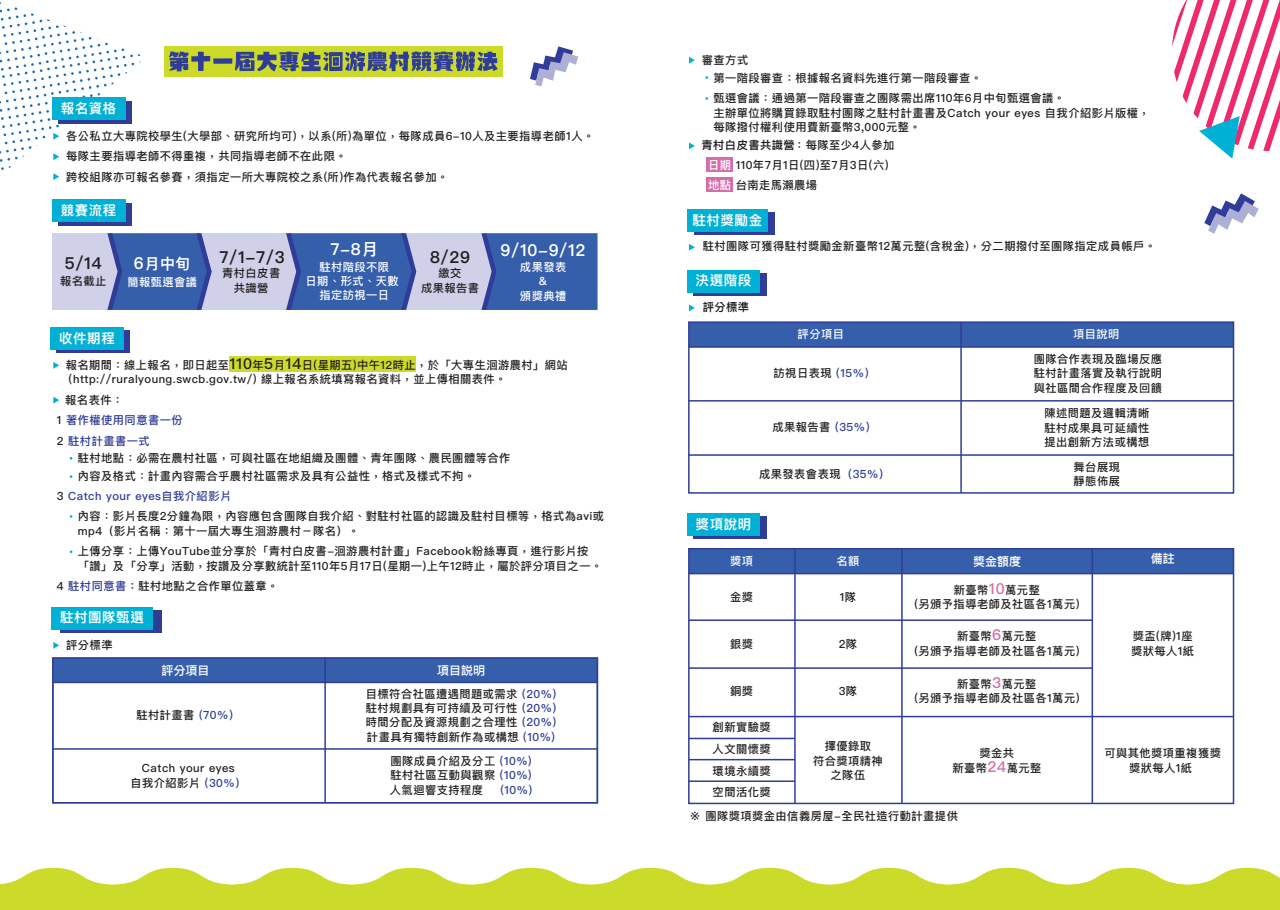
<style>
.page{position:relative;width:1280px;height:910px;background:#fff}
.page>*{position:absolute;margin:0;border:0;box-sizing:border-box;transform-origin:0 0}
.t1{font:600 16.5px "Ping Fang TC";color:#231f20}
.t2{font:600 16.5px "Ping Fang TC";color:#fff}
.t3{font:600 15px "Ping Fang TC";color:#fff}
.t4{font:600 13.5px "Ping Fang TC";letter-spacing:.04em;color:#fff}
.t5{font:12px "DF Li Hei W5 WIN BF";color:#fff}
.t6{font:500 11.25px/14.4px "Ping Fang TC";letter-spacing:.04em;color:#231f20}
.t7{font:500 11.25px/14.4px "Ping Fang TC";letter-spacing:.04em;color:#fff;text-align:center}
.t8{font:500 11.25px/20.4px "Ping Fang TC";letter-spacing:.04em;color:#303d98}
.t9{font:600 11.25px "Ping Fang TC";color:#231f20}
.s1{font-size:16.5px}
.s2{font-size:15px}
.s3{color:#231f20}
.s4{color:#303d98}
.s5{font-weight:600}
.s6{color:#fff}
.s7{font-size:15px;color:#d66caa}
</style>
<div class="page">
<div style="left:53px;top:658px;width:544px;height:24px;background:#355eab"></div>
<div style="left:689px;top:322px;width:544px;height:24px;background:#355eab"></div>
<div style="left:689px;top:549px;width:544px;height:25px;background:#355eab"></div>
<div style="left:694px;top:213px;width:80px;height:22px;background:#303d98"></div>
<div style="left:687px;top:209px;width:81px;height:23px;background:#00b0d5"></div>
<div style="left:693px;top:273px;width:74px;height:23px;background:linear-gradient(to right,#303d98,#303d98)"></div>
<div style="left:687px;top:270px;width:73px;height:22px;background:#00b0d5"></div>
<div style="left:58px;top:203px;width:73px;height:22px;background:#303d98"></div>
<div style="left:52px;top:200px;width:73px;height:22px;background:#00b0d5"></div>
<div style="left:57px;top:331px;width:73px;height:22px;background:#303d98"></div>
<div style="left:51px;top:327px;width:73px;height:23px;background:#00b0d5"></div>
<div style="left:52px;top:233px;width:545px;height:77px;background:#d0d0e8"></div>
<svg style="left:530px;top:46px;width:48px;height:40px"></svg>
<svg style="left:1204px;top:193px;width:55px;height:41px"></svg>
<svg style="left:1172px;top:0;width:108px;height:159px"></svg>
<div style="left:164px;top:46px;width:338px;height:31px;background:#ccdb29"></div>
<div style="left:230px;top:356px;width:186px;height:16px;background:#ccdb29"></div>
<svg style="left:0;top:868px;width:1280px;height:42px;fill:#ccdb29"></svg>
<div style="left:60px;top:610px;width:101px;height:22px;background:linear-gradient(to right,#303d98,#303d98)"></div>
<div style="left:51px;top:607px;width:102px;height:22px;background:#00b0d5"></div>
<div style="left:52px;top:657px;width:546px;height:146px;border:2px solid #303d98"></div>
<div style="left:693px;top:516px;width:74px;height:23px;background:linear-gradient(to right,#303d98,#303d98)"></div>
<div style="left:687px;top:513px;width:73px;height:22px;background:#00b0d5"></div>
<div style="left:688px;top:321px;width:546px;height:173px;border:2px solid #303d98"></div>
<svg style="left:107px;top:233px;width:105px;height:77px;background:#4567af"></svg>
<svg style="left:286px;top:233px;width:130px;height:77px;background:#4164ae"></svg>
<svg style="left:481px;top:233px;width:116px;height:77px;background:#3d62ad"></svg>
<svg style="left:169px;top:51px;width:329px;height:20px"></svg>
<hr style="left:53px;top:748px;width:544px;height:2px;background:#303d98">
<hr style="left:53px;top:682px;width:544px;height:1px;background:#303d98">
<hr style="left:324px;top:657px;width:2px;height:146px;background:#303d98">
<hr style="left:689px;top:346px;width:544px;height:2px;background:#303d98">
<hr style="left:689px;top:400px;width:544px;height:2px;background:#303d98">
<hr style="left:689px;top:454px;width:544px;height:2px;background:#303d98">
<hr style="left:960px;top:322px;width:2px;height:171px;background:#303d98">
<div style="left:688px;top:548px;width:546px;height:256px;border:2px solid #303d98"></div>
<hr style="left:689px;top:573px;width:544px;height:1px;background:#303d98">
<hr style="left:689px;top:619px;width:403px;height:2px;background:#303d98">
<hr style="left:689px;top:667px;width:403px;height:2px;background:#303d98">
<hr style="left:689px;top:716px;width:544px;height:1px;background:#303d98">
<hr style="left:689px;top:738px;width:106px;height:1px;background:#303d98">
<hr style="left:689px;top:759px;width:106px;height:1px;background:#303d98">
<hr style="left:689px;top:780px;width:106px;height:2px;background:#303d98">
<hr style="left:901px;top:548px;width:2px;height:255px;background:#303d98">
<hr style="left:1091px;top:548px;width:2px;height:255px;background:#303d98">
<hr style="left:794px;top:548px;width:2px;height:255px;background:#303d98">
<svg style="left:53px;top:397px;width:6px;height:7px"></svg>
<svg style="left:53px;top:642px;width:6px;height:7px"></svg>
<svg style="left:53px;top:362px;width:6px;height:7px"></svg>
<svg style="left:0;top:2px;width:141px;height:178px"></svg>
<svg style="left:689px;top:244px;width:6px;height:7px"></svg>
<svg style="left:689px;top:57px;width:6px;height:7px"></svg>
<svg style="left:689px;top:142px;width:6px;height:7px"></svg>
<svg style="left:689px;top:304px;width:6px;height:7px"></svg>
<div style="left:707px;top:157px;width:26px;height:15px;background:#d66caa"></div>
<div style="left:707px;top:178px;width:26px;height:14px;background:#d66caa"></div>
<p class="t4" style="left:61px;top:100px;width:57px">報名資格</p>
<p class="t6" style="left:66px;top:126px;width:529px;line-height:20.4px">各公私立大專院校學生(大學部、研究所均可)，以系(所)為單位，每隊成員6-10人及主要指導老師1人。每隊主要指導老師不得重複，共同指導老師不在此限。<br>跨校組隊亦可報名參賽，須指定一所大專院校之系(所)作為代表報名參加。</p>
<p class="t4" style="left:61px;top:202px;width:57px">競賽流程</p>
<h1 class="t1" style="left:65px;top:253px;width:38px">5/14</h1>
<p class="t6" style="left:60px;top:274px;width:48px">報名截止</p>
<h2 class="t3" style="left:134px;top:255px;width:58px"><span class="s1">6</span>月中旬</h2>
<p class="t7" style="left:127px;top:274px;width:71px">簡報甄選會議</p>
<p class="t4" style="left:59px;top:330px;width:57px">收件期程</p>
<h1 class="t1" style="left:219px;top:247px;width:67px">7/1-7/3</h1>
<p class="t6" style="left:222px;top:266px;width:60px;text-align:center">青村白皮書共識營</p>
<h1 class="t2" style="left:330px;top:239px;width:49px">7-8月</h1>
<p class="t7" style="left:306px;top:259px;width:95px">駐村階段不限<br>日期、形式、天數指定訪視一日</p>
<h1 class="t1" style="left:430px;top:247px;width:41px">8/29</h1>
<p class="t6" style="left:421px;top:266px;width:60px;text-align:center">繳交<br>成果報告書</p>
<h1 class="t2" style="left:501px;top:240px;width:86px">9/10-9/12</h1>
<p class="t7" style="left:520px;top:259px;width:48px">成果發表&amp;<br>頒獎典禮</p>
<p class="t6" style="left:62px;top:357px;width:508px;text-indent:4px">報名期間：線上報名，即日起至<span class="s2">110</span>年<span class="s2">5</span>月<span class="s2">14</span>日(星期五)中午12時止，於「大專生洄游農村」網站（http://ruralyoung.swcb.gov.tw/) 線上報名系統填寫報名資料，並上傳相關表件。</p>
<p class="t8" style="left:57px;top:390px;width:127px;text-indent:8px"><span class="s3">報名表件：<br>1</span> 著作權使用同意書一份<br><span class="s3">2</span> 駐村計畫書一式</p>
<p class="t6" style="left:78px;top:449px;width:434px;line-height:17.4px">駐村地點：必需在農村社區，可與社區在地組織及團體、青年團隊、農民團體等合作內容及格式：計畫內容需合乎農村社區需求及具有公益性，格式及樣式不拘。</p>
<p class="t6" style="left:78px;top:486px;width:528px;line-height:20.4px;text-indent:-21px">3 <span class="s4">Catch your eyes自我介紹影片<br></span>內容：影片長度2分鐘為限，內容應包含團隊自我介紹、對駐村社區的認識及駐村目標等，格式為avi或</p>
<p class="t6" style="left:78px;top:520px;width:512px;line-height:20.4px">mp4（影片名稱：第十一屆大專生洄游農村－隊名）。<br>上傳分享：上傳YouTube並分享於「青村白皮書-洄游農村計畫」Facebook粉絲專頁，進行影片按</p>
<p class="t6" style="left:57px;top:555px;width:547px;line-height:20.4px;text-indent:21px">「讚」及「分享」活動，按讚及分享數統計至110年5月17日(星期一)上午12時止，屬於評分項目之一。<br>4 <span class="s4">駐村同意書</span>：駐村地點之合作單位蓋章。</p>
<p class="t4" style="left:60px;top:609px;width:85px">駐村團隊甄選</p>
<p class="t6" style="left:66px;top:637px;width:48px">評分標準</p>
<p class="t5" style="left:162px;top:664px;width:49px">評分項目</p>
<p class="t6" style="left:136px;top:708px;width:105px">駐村計畫書 <span class="s4">(70％）</span></p>
<p class="t6" style="left:130px;top:761px;width:117px;text-align:center">Catch your eyes<br>自我介紹影片 <span class="s4">(30％）</span></p>
<p class="t5" style="left:437px;top:664px;width:49px">項目說明</p>
<p class="t6" style="left:366px;top:686px;width:192px;text-align:justify">目標符合社區遭遇問題或需求 <span class="s4">(20%)</span>駐村規劃具有可持續及可行性 <span class="s4">(20%)</span>時間分配及資源規劃之合理性 <span class="s4">(20%)</span>計畫具有獨特創新作為或構想 <span class="s4">(10%)</span></p>
<p class="t6" style="left:390px;top:754px;width:143px;text-align:justify">團隊成員介紹及分工 <span class="s4">(10%)</span>駐村社區互動與觀察 <span class="s4">(10%)</span>人氣迴響支持程度</p>
<p class="t8" style="left:500px;top:779px;width:33px">(10%)</p>
<p class="t6" style="left:702px;top:53px;width:48px">審查方式</p>
<p class="t6" style="left:713px;top:68px;width:353px;line-height:20.4px">第一階段審查：根據報名資料先進行第一階段審查。<br>甄選會議：通過第一階段審查之團隊需出席110年6月中旬甄選會議。</p>
<p class="t6" style="left:713px;top:105px;width:438px">主辦單位將購買錄取駐村團隊之駐村計畫書及Catch your eyes 自我介紹影片版權，每隊撥付權利使用費新臺幣3,000元整。</p>
<p class="t6" style="left:708px;top:135px;width:188px;line-height:20px;text-indent:-7px"><span class="s5">青村白皮書共識營</span>：每隊至少4人參加<span class="s6">日期</span> 110年7月1日(四)至7月3日(六)<span class="s6">地點</span> 台南走馬瀨農場</p>
<p class="t4" style="left:692px;top:212px;width:71px">駐村獎勵金</p>
<p class="t6" style="left:703px;top:239px;width:455px">駐村團隊可獲得駐村獎勵金新臺幣12萬元整(含稅金)，分二期撥付至團隊指定成員帳戶。</p>
<p class="t4" style="left:696px;top:272px;width:57px">決選階段</p>
<p class="t9" style="left:703px;top:300px;width:48px">評分標準</p>
<p class="t7" style="left:798px;top:326px;width:48px">評分項目</p>
<p class="t7" style="left:1073px;top:326px;width:48px">項目說明</p>
<p class="t6" style="left:774px;top:366px;width:104px">訪視日表現 <span class="s4">(15％）</span></p>
<p class="t6" style="left:772px;top:420px;width:106px">成果報告書 <span class="s4">(35％）</span></p>
<p class="t6" style="left:759px;top:466px;width:132px">成果發表會表現<span class="s4">（35％）</span></p>
<p class="t6" style="left:1034px;top:352px;width:130px;text-align:justify">團隊合作表現及臨場反應駐村計畫落實及執行說明與社區間合作程度及回饋</p>
<p class="t6" style="left:1044px;top:406px;width:106px;text-align:justify">陳述問題及邏輯清晰駐村成果具可延續性提出創新方法或構想</p>
<p class="t6" style="left:1073px;top:460px;width:48px">舞台展現靜態佈展</p>
<p class="t4" style="left:696px;top:515px;width:57px">獎項說明</p>
<p class="t7" style="left:730px;top:553px;width:24px">獎項</p>
<p class="t7" style="left:836px;top:553px;width:24px">名額</p>
<p class="t5" style="left:973px;top:555px;width:49px">獎金額度</p>
<p class="t5" style="left:1151px;top:552px;width:25px">備註</p>
<p class="t6" style="left:730px;top:589px;width:24px">金獎</p>
<p class="t6" style="left:840px;top:589px;width:18px">1隊</p>
<p class="t6" style="left:839px;top:636px;width:20px">2隊</p>
<p class="t6" style="left:839px;top:683px;width:20px">3隊</p>
<p class="t6" style="left:730px;top:636px;width:24px">銀獎</p>
<p class="t6" style="left:730px;top:683px;width:24px">銅獎</p>
<p class="t6" style="left:713px;top:720px;width:60px">創新實驗獎</p>
<p class="t6" style="left:914px;top:582px;width:167px;text-align:center">新臺幣<span class="s7">10</span>萬元整<br>(另頒予指導老師及社區各1萬元)</p>
<p class="t6" style="left:914px;top:629px;width:167px;text-align:center">新臺幣<span class="s7">6</span>萬元整<br>(另頒予指導老師及社區各1萬元)</p>
<p class="t6" style="left:914px;top:676px;width:167px;text-align:center">新臺幣<span class="s7">3</span>萬元整<br>(另頒予指導老師及社區各1萬元)</p>
<p class="t6" style="left:813px;top:739px;width:71px;text-align:center">擇優錄取<br>符合獎項精神之隊伍</p>
<p class="t6" style="left:713px;top:742px;width:60px">人文關懷獎</p>
<p class="t6" style="left:952px;top:746px;width:90px;text-align:center">獎金共<br>新臺幣<span class="s7">24</span>萬元整</p>
<p class="t6" style="left:689px;top:809px;width:270px">※ 團隊獎項獎金由信義房屋-全民社造行動計畫提供</p>
<p class="t6" style="left:713px;top:763px;width:60px">環境永續獎</p>
<p class="t6" style="left:713px;top:785px;width:60px">空間活化獎</p>
<p class="t6" style="left:1131px;top:629px;width:65px">獎盃(牌)1座獎狀每人1紙</p>
<p class="t6" style="left:1104px;top:746px;width:118px;text-align:center">可與其他獎項重複獲獎獎狀每人1紙</p>
</div>
